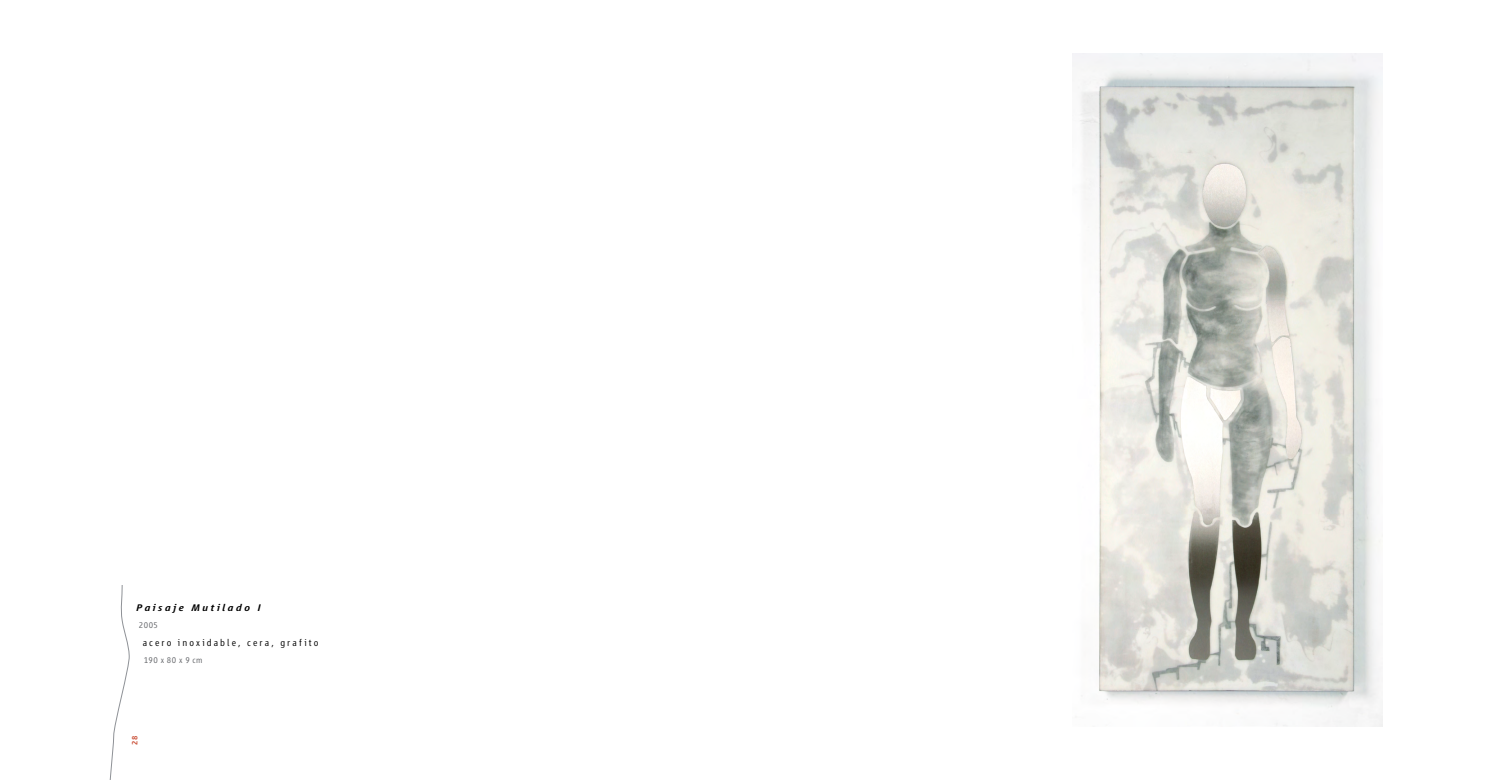
<style>
.page{position:relative;width:1489px;height:780px;background:#fff}
.page>*{position:absolute;margin:0;border:0;box-sizing:border-box;transform-origin:0 0}
.t1{font:300 10px "Vialog";letter-spacing:.21em;color:#000}
.t2{font:italic 500 10px "Vialog";letter-spacing:.21em;color:#000;scale:1.15 1}
.t3{font:300 8.75px "Vialog";letter-spacing:.05em;color:#636569}
.t4{font:500 8.12px "Vialog";color:#c84930}
</style>
<div class="page">
<img style="left:1072px;top:53px;width:310px;height:673px">
<svg style="left:109px;top:585px;width:21px;height:195px"></svg>
<p class="t2" style="left:136px;top:601px;width:110px">Paisaje Mutilado I</p>
<p class="t3" style="left:139px;top:620px;width:20px">2005</p>
<p class="t1" style="left:143px;top:636px;width:177px">acero inoxidable, cera, grafito</p>
<p class="t3" style="left:144px;top:655px;width:60px">190 x 80 x 9 cm</p>
<p class="t4" style="left:130px;top:744px;width:10px;rotate:-90deg">28</p>
</div>
